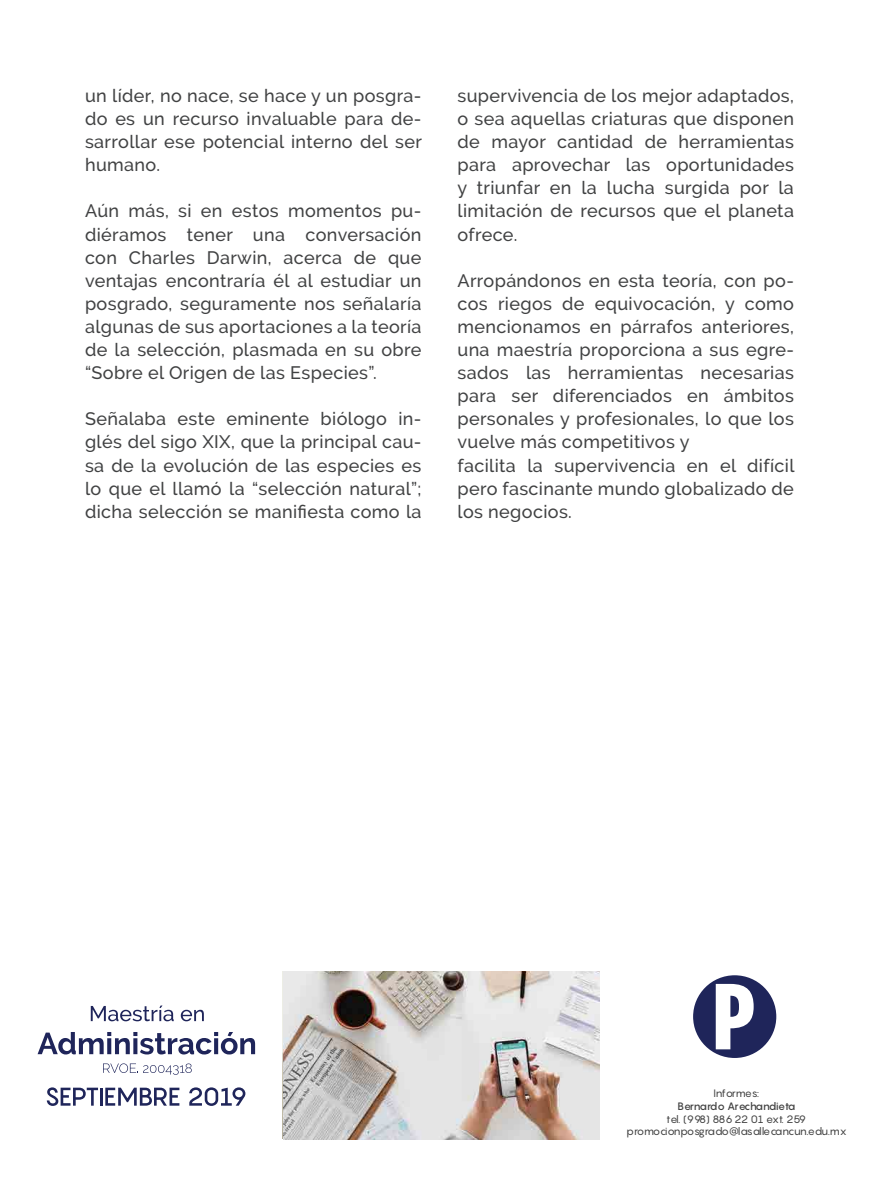
<style>
.page{position:relative;width:879px;height:1182px;background:#fff}
.page>*{position:absolute;margin:0;border:0;box-sizing:border-box;transform-origin:0 0}
.t1{font:500 18px/23.1px "Raleway";letter-spacing:.02em;color:#414243;text-align:justify}
.t2{font:10.5px/12.6px "Pangram";color:#404040;text-align:center}
.t3{font:500 10.5px "Pangram";letter-spacing:-.035em;color:#404040}
</style>
<div class="page">
<svg style="left:693px;top:975px;width:83px;height:83px"></svg>
<img style="left:284px;top:972px;width:316px;height:167px">
<svg style="left:47px;top:1087px;width:51px;height:19px"></svg>
<hr style="left:100px;top:1088px;width:3px;height:18px;background:#1f255a">
<svg style="left:105px;top:1088px;width:74px;height:18px"></svg>
<svg style="left:189px;top:1087px;width:56px;height:19px"></svg>
<svg style="left:91px;top:1006px;width:83px;height:15px"></svg>
<svg style="left:181px;top:1010px;width:23px;height:11px"></svg>
<svg style="left:38px;top:1032px;width:217px;height:23px"></svg>
<svg style="left:103px;top:1063px;width:89px;height:12px"></svg>
<p class="t1" style="left:85px;top:84px;width:338px">un líder, no nace, se hace y un posgra&shy;do es un recurso invaluable para de&shy;sarrollar ese potencial interno del ser humano.</p>
<p class="t1" style="left:85px;top:200px;width:338px">Aún más, si en estos momentos pu&shy;diéramos tener una conversación con Charles Darwin, acerca de que ventajas encontraría él al estudiar un posgrado, seguramente nos señalaría algunas de sus aportaciones a la teoría de la selección, plasmada en su obre “Sobre el Origen de las Especies”.</p>
<p class="t1" style="left:85px;top:407px;width:338px">Señalaba este eminente biólogo in&shy;glés del sigo XIX, que la principal cau&shy;sa de la evolución de las especies es lo que el llamó la “selección natural”; dicha selección se manifiesta como la</p>
<p class="t1" style="left:458px;top:84px;width:338px">supervivencia de los mejor adaptados, o sea aquellas criaturas que disponen de mayor cantidad de herramientas para aprovechar las oportunidades y triunfar en la lucha surgida por la limitación de recursos que el planeta ofrece.</p>
<p class="t1" style="left:458px;top:269px;width:338px">Arropándonos en esta teoría, con po&shy;cos riegos de equivocación, y como mencionamos en párrafos anteriores, una maestría proporciona a sus egre&shy;sados las herramientas necesarias para ser diferenciados en ámbitos personales y profesionales, lo que los vuelve más competitivos y</p>
<p class="t1" style="left:458px;top:454px;width:338px">facilita la supervivencia en el difícil pero fascinante mundo globalizado de los negocios.</p>
<p class="t2" style="left:713px;top:1087px;width:47px">Informes:</p>
<p class="t3" style="left:677px;top:1099px;width:119px">Bernardo Arechandieta</p>
<p class="t2" style="left:627px;top:1112px;width:222px">tel. (998) 886 22 01 ext. 259 promocionposgrado@lasallecancun.edu.mx</p>
</div>
